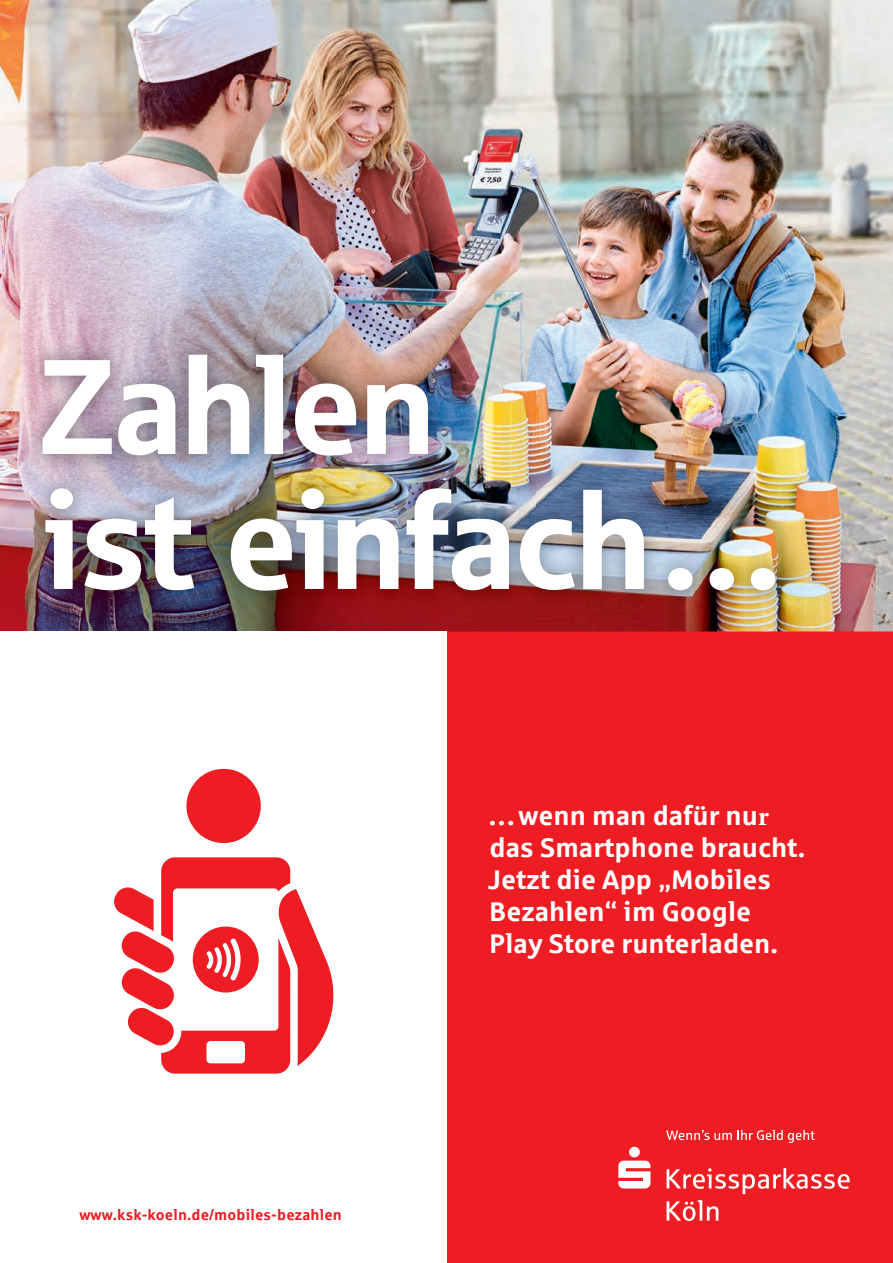
<style>
.page{position:relative;width:893px;height:1263px;background:#fff}
.page>*{position:absolute;margin:0;border:0;box-sizing:border-box;transform-origin:0 0}
.t1{font:135px/135px "Sparkasse Head";color:#fff}
.t2{font:700 27px/32px "Sparkasse Rg";color:#fff}
.t3{font:700 15px "Sparkasse Rg";letter-spacing:.01em;color:#ee1d23}
.s1{font-family:"Minion Pro"}
</style>
<div class="page">
<div style="left:446px;top:631px;width:447px;height:632px;background:#ee1d23"></div>
<svg style="left:667px;top:1200px;width:51px;height:21px"></svg>
<svg style="left:667px;top:1168px;width:183px;height:26px"></svg>
<svg style="left:618px;top:1147px;width:32px;height:41px"></svg>
<svg style="left:666px;top:1130px;width:149px;height:13px"></svg>
<img style="left:0;top:0;width:893px;height:631px">
<svg style="left:114px;top:769px;width:220px;height:304px"></svg>
<img style="left:23px;top:335px;width:771px;height:275px">
<h1 class="t1" style="left:40px;top:334px;width:741px">Zahlen<br>ist einfach...</h1>
<p class="t3" style="left:79px;top:1205px;width:264px">www.ksk-koeln.de/mobiles-bezahlen</p>
<p class="t2" style="left:487px;top:799px;width:319px">...wenn man dafür nu<span class="s1">r </span>das Smartphone braucht.<br>Jetzt die App „Mobiles<br>Bezahlen“ im Google<br>Play Store runterladen.</p>
</div>
